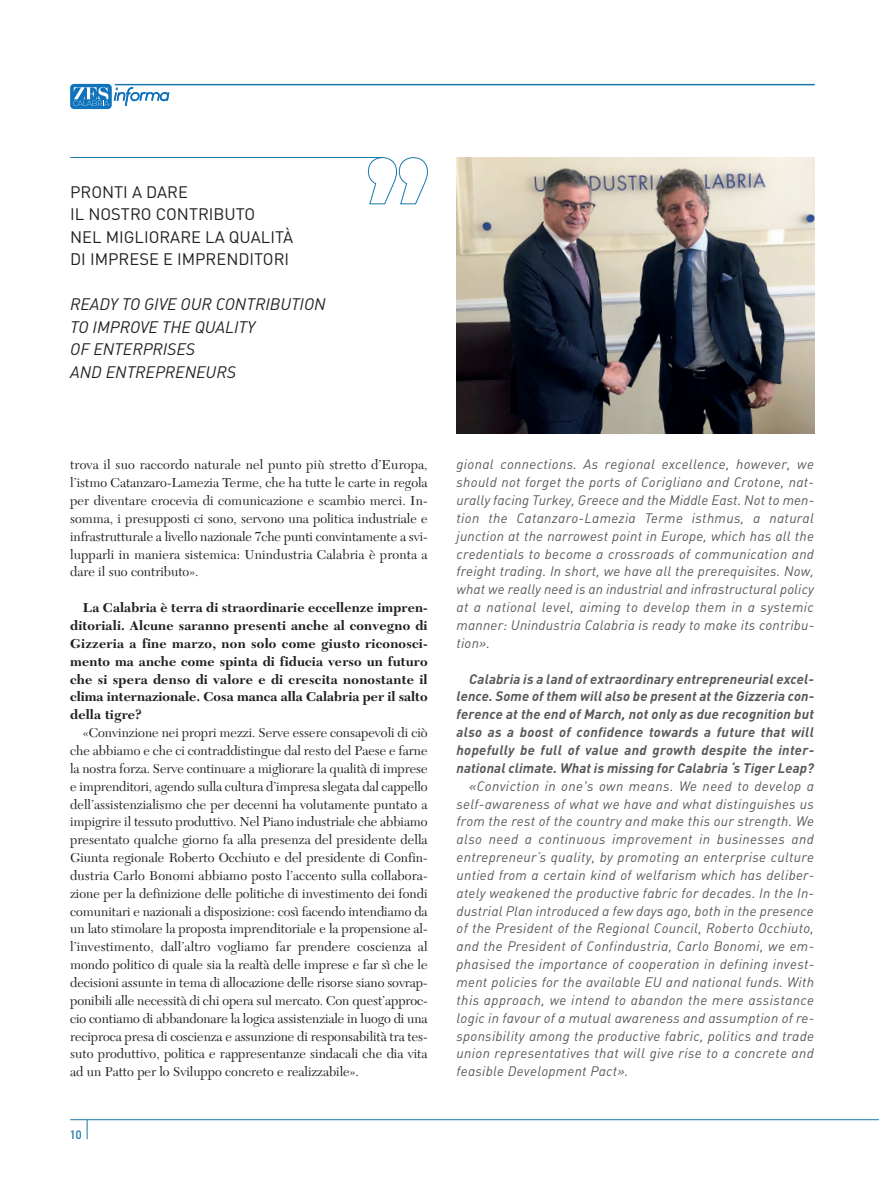
<style>
.page{position:relative;width:885px;height:1195px;background:#fff}
.page>*{position:absolute;margin:0;border:0;box-sizing:border-box;transform-origin:0 0}
.t1{font:16.5px/22.5px "DIN Regular Italic Alt";color:#231f20}
.t2{font:16.5px/22.5px "DIN";color:#231f20}
.t3{font:13.65px/17.9px "DIN Regular Italic Alt";letter-spacing:.015em;color:#57585a;text-align:justify}
.t4{font:italic 700 13.65px/17.9px "DIN";letter-spacing:.01em;color:#57585a;text-align:justify}
.t5{font:13.5px/17.9px "New Caledonia";color:#231f20;text-align:justify}
.t6{font:700 13.5px/17.9px "New Caledonia";color:#231f20;text-align:justify}
.t7{font:700 12px "DIN Alternate";color:#1979ab}
</style>
<div class="page">
<hr style="left:70px;top:1119px;width:808px;height:1px;background:#1979ab">
<svg style="left:87px;top:1119px;width:1px;height:20px"></svg>
<img style="left:456px;top:157px;width:358px;height:277px">
<hr style="left:70px;top:157px;width:312px;height:1px;background:#1979ab">
<svg style="left:367px;top:157px;width:61px;height:48px"></svg>
<div style="left:70px;top:84px;width:42px;height:25px;background:#1074bc;border-radius:4px"></div>
<svg style="left:73px;top:87px;width:96px;height:19px"></svg>
<hr style="left:115px;top:84px;width:699px;height:1px;background:#1979ab">
<p class="t2" style="left:70px;top:182px;width:224px">PRONTI A DARE<br>IL NOSTRO CONTRIBUTO<br>NEL MIGLIORARE LA QUALITÀ<br>DI IMPRESE E IMPRENDITORI</p>
<p class="t1" style="left:70px;top:295px;width:257px">READY TO GIVE OUR CONTRIBUTION<br>TO IMPROVE THE QUALITY<br>OF ENTERPRISES<br>AND ENTREPRENEURS</p>
<p class="t5" style="left:70px;top:457px;width:359px">trova il suo raccordo naturale nel punto più stretto d’Europa, l’istmo Catanzaro-Lamezia Terme, che ha tutte le carte in regola per diventare crocevia di comunicazione e scambio merci. In&shy;somma, i presupposti ci sono, servono una politica industriale e infrastrutturale a livello nazionale 7che punti convintamente a svi&shy;lupparli in maniera sistemica: Unindustria Calabria è pronta a dare il suo contributo».</p>
<p class="t6" style="left:70px;top:600px;width:359px;text-indent:13px">La Calabria è terra di straordinarie eccellenze impren&shy;ditoriali. Alcune saranno presenti anche al convegno di Gizzeria a fine marzo, non solo come giusto riconosci&shy;mento ma anche come spinta di fiducia verso un futuro che si spera denso di valore e di crescita nonostante il clima internazionale. Cosa manca alla Calabria per il salto della tigre?</p>
<p class="t5" style="left:70px;top:725px;width:359px;text-indent:13px">«Convinzione nei propri mezzi. Serve essere consapevoli di ciò che abbiamo e che ci contraddistingue dal resto del Paese e farne la nostra forza. Serve continuare a migliorare la qualità di imprese e imprenditori, agendo sulla cultura d’impresa slegata dal cappello dell’assistenzialismo che per decenni ha volutamente puntato a impigrire il tessuto produttivo. Nel Piano industriale che abbiamo presentato qualche giorno fa alla presenza del presidente della Giunta regionale Roberto Occhiuto e del presidente di Confin&shy;dustria Carlo Bonomi abbiamo posto l’accento sulla collabora&shy;zione per la definizione delle politiche di investimento dei fondi comunitari e nazionali a disposizione: così facendo intendiamo da un lato stimolare la proposta imprenditoriale e la propensione al&shy;l’investimento, dall’altro vogliamo far prendere coscienza al mondo politico di quale sia la realtà delle imprese e far sì che le decisioni assunte in tema di allocazione delle risorse siano sovrap&shy;ponibili alle necessità di chi opera sul mercato. Con quest’approc&shy;cio contiamo di abbandonare la logica assistenziale in luogo di una reciproca presa di coscienza e assunzione di responsabilità tra tes&shy;suto produttivo, politica e rappresentanze sindacali che dia vita ad un Patto per lo Sviluppo concreto e realizzabile».</p>
<p class="t7" style="left:70px;top:1127px;width:13px">10</p>
<p class="t3" style="left:456px;top:457px;width:359px">gional connections. As regional excellence, however, we should not forget the ports of Corigliano and Crotone, nat&shy;urally facing Turkey, Greece and the Middle East. Not to men&shy;tion the Catanzaro-Lamezia Terme isthmus, a natural junction at the narrowest point in Europe, which has all the credentials to become a crossroads of communication and freight trading. In short, we have all the prerequisites. Now, what we really need is an industrial and infrastructural policy at a national level, aiming to develop them in a systemic manner: Unindustria Calabria is ready to make its contribu&shy;tion».</p>
<p class="t4" style="left:456px;top:671px;width:359px;text-indent:13px">Calabria is a land of extraordinary entrepreneurial excel&shy;lence. Some of them will also be present at the Gizzeria con&shy;ference at the end of March, not only as due recognition but also as a boost of confidence towards a future that will hopefully be full of value and growth despite the inter&shy;national climate. What is missing for Calabria ‘s Tiger Leap?</p>
<p class="t3" style="left:456px;top:778px;width:359px;text-indent:13px">«Conviction in one's own means. We need to develop a self-awareness of what we have and what distinguishes us from the rest of the country and make this our strength. We also need a continuous improvement in businesses and entrepreneur’s quality, by promoting an enterprise culture untied from a certain kind of welfarism which has deliber&shy;ately weakened the productive fabric for decades. In the In&shy;dustrial Plan introduced a few days ago, both in the presence of the President of the Regional Council, Roberto Occhiuto, and the President of Confindustria, Carlo Bonomi, we em&shy;phasised the importance of cooperation in defining invest&shy;ment policies for the available EU and national funds. With this approach, we intend to abandon the mere assistance logic in favour of a mutual awareness and assumption of re&shy;sponsibility among the productive fabric, politics and trade union representatives that will give rise to a concrete and feasible Development Pact».</p>
</div>
